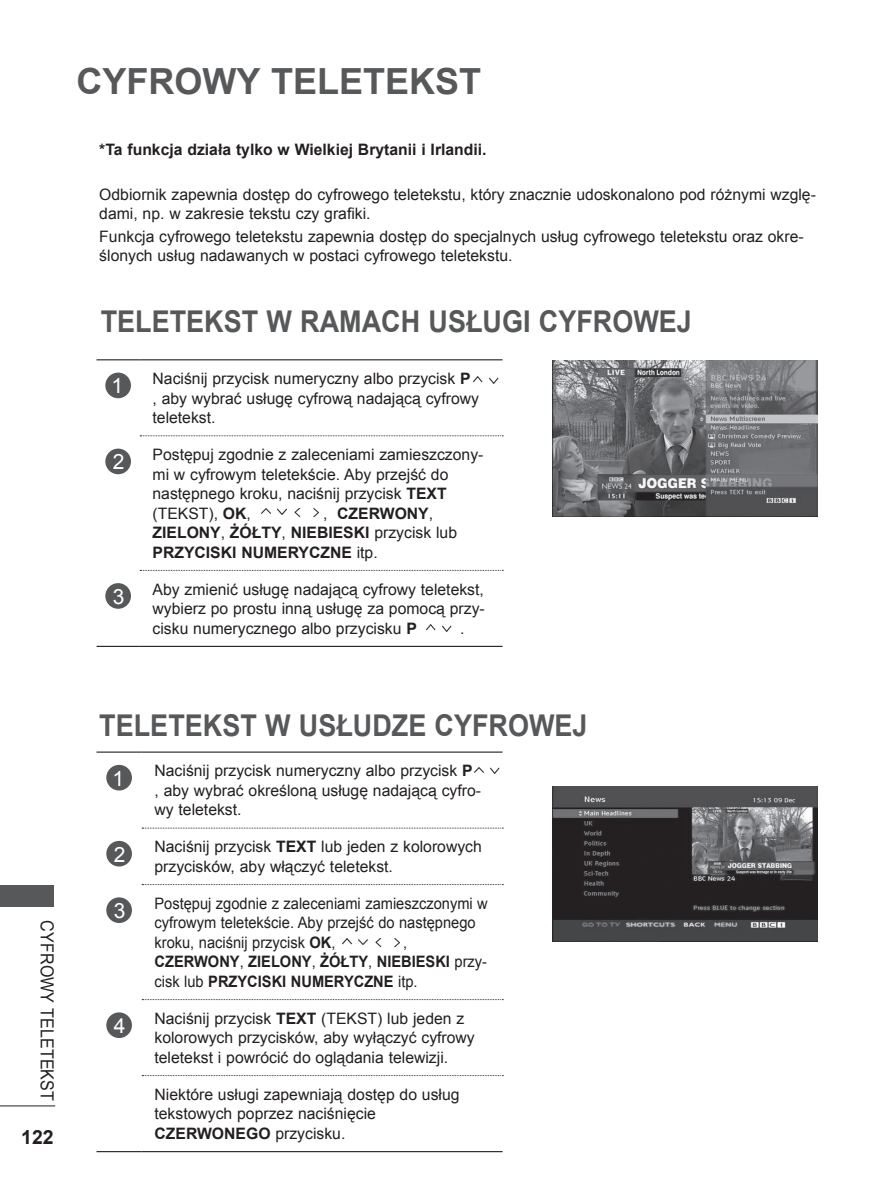
<style>
.page{position:relative;width:893px;height:1191px;background:#fff}
.page>*{position:absolute;margin:0;border:0;box-sizing:border-box;transform-origin:0 0}
.t1{font:700 36px "Arial";color:#57585a}
.t2{font:700 31.5px "Arial";color:#57585a}
.t3{font:700 30px "Arial";color:#57585a;scale:.9 1}
.t4{font:21px "Arial";color:#fff}
.t5{font:700 19.5px "Arial";color:#231f20}
.t6{font:18px "Arial";color:#231f20;scale:.89 1}
.t7{font:15.75px/19.5px "Arial";color:#231f20}
.t8{font:700 15.75px/19.5px "Arial";color:#231f20}
.t9{font:15.75px/19.5px "Arial";color:#231f20;scale:.93 1}
.t10{font:700 15.75px "Arial";color:#231f20;scale:.93 1}
.s1{font-weight:700}
.s2{font-weight:400}
</style>
<div class="page">
<hr style="left:0;top:1105px;width:55px;height:1px;background:#231f20">
<div style="left:0;top:886px;width:54px;height:21px;background:#57585a"></div>
<img style="left:552px;top:361px;width:265px;height:155px">
<img style="left:552px;top:786px;width:265px;height:155px">
<hr style="left:97px;top:359px;width:43px;height:1px;background:#231f20">
<hr style="left:140px;top:359px;width:363px;height:1px;background:#231f20">
<svg style="left:140px;top:435px;width:363px;height:1px"></svg>
<hr style="left:97px;top:646px;width:43px;height:1px;background:#231f20">
<hr style="left:140px;top:646px;width:363px;height:1px;background:#231f20">
<svg style="left:140px;top:570px;width:363px;height:1px"></svg>
<div style="left:105px;top:372px;width:26px;height:26px;background:#57585a;border-radius:50%"></div>
<div style="left:105px;top:448px;width:26px;height:26px;background:#57585a;border-radius:50%"></div>
<div style="left:105px;top:583px;width:26px;height:26px;background:#57585a;border-radius:50%"></div>
<hr style="left:97px;top:751px;width:45px;height:1px;background:#231f20">
<hr style="left:142px;top:751px;width:361px;height:1px;background:#231f20">
<svg style="left:142px;top:827px;width:361px;height:1px"></svg>
<svg style="left:142px;top:884px;width:361px;height:1px"></svg>
<svg style="left:142px;top:999px;width:361px;height:1px"></svg>
<hr style="left:142px;top:1151px;width:361px;height:1px;background:#231f20">
<hr style="left:97px;top:1151px;width:45px;height:1px;background:#231f20">
<svg style="left:142px;top:1075px;width:361px;height:1px"></svg>
<div style="left:106px;top:765px;width:26px;height:25px;background:#57585a;border-radius:50%"></div>
<div style="left:106px;top:841px;width:26px;height:25px;background:#57585a;border-radius:50%"></div>
<div style="left:106px;top:897px;width:26px;height:26px;background:#57585a;border-radius:50%"></div>
<div style="left:106px;top:1012px;width:26px;height:26px;background:#57585a;border-radius:50%"></div>
<svg style="left:473px;top:376px;width:26px;height:8px"></svg>
<svg style="left:426px;top:624px;width:26px;height:8px"></svg>
<svg style="left:262px;top:508px;width:57px;height:10px"></svg>
<svg style="left:475px;top:767px;width:25px;height:7px"></svg>
<svg style="left:343px;top:938px;width:57px;height:10px"></svg>
<h1 class="t1" style="left:77px;top:58px;width:128px">Cyfrowy</h1>
<h1 class="t1" style="left:271px;top:58px;width:212px">teletekst</h1>
<h2 class="t2" style="left:74px;top:62px;width:112px">cyfrowy</h2>
<h2 class="t2" style="left:244px;top:62px;width:185px">teletekst</h2>
<p class="t8" style="left:99px;top:140px;width:389px">*Ta funkcja działa tylko w Wielkiej Brytanii i Irlandii.</p>
<p class="t7" style="left:99px;top:184px;width:718px">Odbiornik zapewnia dostęp do cyfrowego teletekstu, który znacznie udoskonalono pod różnymi wzglę&shy;dami, np. w zakresie tekstu czy grafiki.</p>
<p class="t7" style="left:99px;top:226px;width:706px">Funkcja cyfrowego teletekstu zapewnia dostęp do specjalnych usług cyfrowego teletekstu oraz okre&shy;ślonych usług nadawanych w postaci cyfrowego teletekstu.</p>
<h3 class="t3" style="left:101px;top:301px;width:20px">TELETE</h3>
<h3 class="t3" style="left:204px;top:301px;width:522px">KST W RAMACH USŁUGI CYFROWEJ</h3>
<h3 class="t4" style="left:111px;top:372px;width:13px">1</h3>
<p class="t7" style="left:153px;top:369px;width:328px">Naciśnij przycisk numeryczny albo przycisk <span class="s1">P<br></span>, aby wybrać usługę cyfrową nadającą cyfrowy teletekst.</p>
<h3 class="t4" style="left:113px;top:448px;width:13px">2</h3>
<p class="t7" style="left:153px;top:445px;width:332px">Postępuj zgodnie z zaleceniami zamieszczony&shy;mi w cyfrowym teletekście. Aby przejść do następnego kroku, naciśnij przycisk <span class="s1">TEXT </span>(TEKST), <span class="s1">OK</span>,</p>
<p class="t8" style="left:323px;top:504px;width:111px"><span class="s2">,</span> CZERWONY<span class="s2">,</span></p>
<p class="t8" style="left:153px;top:523px;width:99px">ZIELONY<span class="s2">,</span> ŻÓŁT</p>
<p class="t8" style="left:153px;top:523px;width:306px;text-indent:119px">Y<span class="s2">,</span> NIEBIESKI <span class="s2">przycisk lub<br></span>PRZYCISKI NUMER</p>
<p class="t8" style="left:298px;top:543px;width:81px">YCZNE <span class="s2">itp.</span></p>
<h3 class="t4" style="left:113px;top:582px;width:13px">3</h3>
<p class="t7" style="left:153px;top:579px;width:334px;text-align:justify">Aby zmienić usługę nadającą cyfrowy teletekst, wybierz po prostu inną usługę za pomocą przy&shy;cisku numerycznego albo przycisku <span class="s1">P</span></p>
<p class="t7" style="left:460px;top:618px;width:6px">.</p>
<p class="t6" style="left:59px;top:920px;width:203px;rotate:90deg">cyfrowy teletekst</p>
<p class="t5" style="left:21px;top:1124px;width:34px">122</p>
<h3 class="t3" style="left:99px;top:706px;width:20px">TELETE</h3>
<h3 class="t3" style="left:203px;top:706px;width:408px">KST W USŁUDZE CYFROWEJ</h3>
<h3 class="t4" style="left:112px;top:764px;width:13px">1</h3>
<p class="t7" style="left:154px;top:761px;width:328px">Naciśnij przycisk numeryczny albo przycisk <span class="s1">P<br></span>, aby wybrać określoną usługę nadającą cyfro&shy;wy teletekst.</p>
<h3 class="t4" style="left:114px;top:840px;width:13px">2</h3>
<p class="t7" style="left:154px;top:837px;width:329px">Naciśnij przycisk <span class="s1">TEXT</span> lub jeden z kolorowych przycisków, aby włączyć teletekst.</p>
<h3 class="t4" style="left:114px;top:897px;width:13px">3</h3>
<p class="t9" style="left:154px;top:893px;width:360px">Postępuj zgodnie z zaleceniami zamieszczonymi w cyfrowym teletekście. Aby przejść do następnego kroku, naciśnij przycisk <span class="s1">OK</span>,</p>
<p class="t9" style="left:403px;top:932px;width:6px">,</p>
<p class="t10" style="left:154px;top:951px;width:199px">CZERWONY<span class="s2">,</span> ZIELONY<span class="s2">,</span> ŻÓŁT</p>
<p class="t10" style="left:358px;top:951px;width:140px">Y<span class="s2">,</span> NIE BIESKI <span class="s2">przy-</span></p>
<p class="t10" style="left:154px;top:971px;width:182px"><span class="s2">cisk lub</span> PRZYCISKI NUMER</p>
<p class="t10" style="left:344px;top:971px;width:81px">YCZNE <span class="s2">itp.</span></p>
<h3 class="t4" style="left:114px;top:1012px;width:13px">4</h3>
<p class="t7" style="left:154px;top:1008px;width:322px">Naciśnij przycisk <span class="s1">TEXT</span> (TEKST) lub jeden z kolorowych przycisków, aby wyłączyć cyfrowy teletekst i powrócić do oglądania telewizji.</p>
<p class="t7" style="left:154px;top:1084px;width:307px">Niektóre usługi zapewniają dostęp do usług tekstowych poprzez naciśnięcie<br><span class="s1">CZERWONEGO</span> przycisku.</p>
</div>
